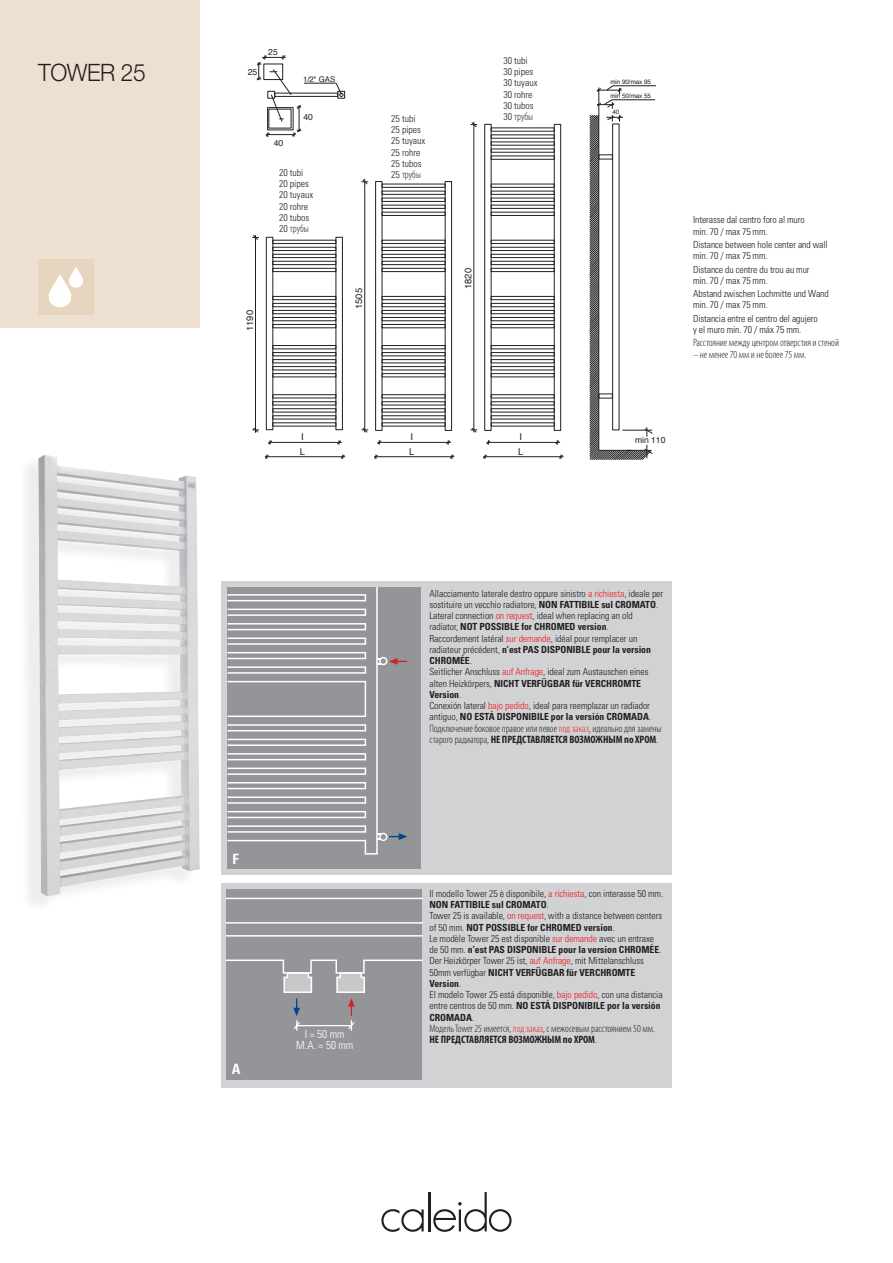
<style>
.page{position:relative;width:893px;height:1263px;background:#fff}
.page>*{position:absolute;margin:0;border:0;box-sizing:border-box;transform-origin:0 0}
.t1{font:300 24px "Helvetica Neue LT Std";letter-spacing:-.02em;color:#231f20;scale:.95 1}
.t2{font:700 condensed 14.25px "Univers LT Std";color:#fff}
.t3{font:300 condensed 11.25px/10.4px "Univers LT Std";color:#fff;text-align:center}
.t4{font:300 condensed 10.8px/11.2px "Myriad Pro";letter-spacing:-.005em;color:#231f20}
.t5{font:300 condensed 9.75px/11.2px "Univers LT Std";letter-spacing:-.005em;color:#231f20}
.t6{font:9.45px "Helvetica";color:#231f20}
.t7{font:8.55px "Helvetica";color:#231f20}
.t8{font:7.8px "Helvetica";color:#231f20}
.t9{font:6.3px "Helvetica";letter-spacing:-.005em;color:#231f20}
.s1{font-family:"Univers LT Std";font-size:9.75px}
.s2{color:#ee1d23}
.s3{font-weight:700}
</style>
<div class="page">
<svg style="left:484px;top:123px;width:78px;height:308px"></svg>
<svg style="left:265px;top:236px;width:78px;height:195px"></svg>
<hr style="left:268px;top:442px;width:74px;height:1px;background:#231f20">
<hr style="left:265px;top:456px;width:80px;height:1px;background:#231f20">
<svg style="left:268px;top:440px;width:4px;height:5px"></svg>
<svg style="left:340px;top:454px;width:5px;height:5px"></svg>
<svg style="left:264px;top:454px;width:5px;height:5px"></svg>
<svg style="left:337px;top:440px;width:4px;height:5px"></svg>
<hr style="left:486px;top:442px;width:74px;height:1px;background:#231f20">
<hr style="left:483px;top:456px;width:80px;height:1px;background:#231f20">
<svg style="left:486px;top:440px;width:5px;height:5px"></svg>
<svg style="left:559px;top:454px;width:4px;height:5px"></svg>
<svg style="left:483px;top:454px;width:4px;height:5px"></svg>
<svg style="left:555px;top:440px;width:5px;height:5px"></svg>
<hr style="left:613px;top:85px;width:43px;height:1px;background:#231f20">
<hr style="left:612px;top:100px;width:43px;height:1px;background:#231f20">
<svg style="left:256px;top:55px;width:90px;height:82px"></svg>
<hr style="left:474px;top:122px;width:1px;height:310px;background:#231f20">
<svg style="left:471px;top:122px;width:6px;height:6px"></svg>
<svg style="left:471px;top:427px;width:6px;height:6px"></svg>
<svg style="left:375px;top:181px;width:77px;height:250px"></svg>
<hr style="left:377px;top:442px;width:74px;height:1px;background:#231f20">
<hr style="left:374px;top:456px;width:80px;height:1px;background:#231f20">
<svg style="left:377px;top:440px;width:5px;height:5px"></svg>
<svg style="left:449px;top:454px;width:5px;height:5px"></svg>
<svg style="left:374px;top:454px;width:4px;height:5px"></svg>
<svg style="left:446px;top:440px;width:4px;height:5px"></svg>
<hr style="left:364px;top:179px;width:1px;height:253px;background:#231f20">
<svg style="left:361px;top:179px;width:7px;height:6px"></svg>
<svg style="left:362px;top:427px;width:6px;height:6px"></svg>
<hr style="left:255px;top:235px;width:1px;height:198px;background:#231f20">
<svg style="left:252px;top:427px;width:7px;height:6px"></svg>
<svg style="left:252px;top:235px;width:7px;height:5px"></svg>
<svg style="left:589px;top:85px;width:64px;height:375px"></svg>
<div style="left:221px;top:581px;width:451px;height:294px;background:#d1d2d4"></div>
<div style="left:221px;top:883px;width:451px;height:204px;background:#d1d2d4"></div>
<img style="left:38px;top:455px;width:162px;height:441px">
<div style="left:227px;top:587px;width:194px;height:281px;background:#939598"></div>
<svg style="left:227px;top:587px;width:180px;height:267px"></svg>
<div style="left:226px;top:890px;width:196px;height:190px;background:#939598"></div>
<svg style="left:226px;top:898px;width:196px;height:25px"></svg>
<svg style="left:226px;top:935px;width:196px;height:96px"></svg>
<svg style="left:381px;top:1209px;width:43px;height:23px"></svg>
<hr style="left:428px;top:1192px;width:2px;height:39px;background:#231f20">
<svg style="left:433px;top:1192px;width:79px;height:40px"></svg>
<div style="left:0;top:0;width:200px;height:327px;background:#eee0d0"></div>
<div style="left:38px;top:259px;width:56px;height:56px;background:#e6d5bf"></div>
<svg style="left:48px;top:267px;width:35px;height:40px"></svg>
<h1 class="t1" style="left:38px;top:58px;width:115px">TOWER 25</h1>
<p class="t7" style="left:248px;top:65px;width:11px">25</p>
<p class="t7" style="left:268px;top:45px;width:11px">25</p>
<p class="t7" style="left:274px;top:137px;width:11px">40</p>
<p class="t8" style="left:303px;top:73px;width:34px">1/2" GAS</p>
<p class="t7" style="left:304px;top:110px;width:11px">40</p>
<p class="t5" style="left:279px;top:167px;width:36px">20 tubi<br>20 pipes<br>20 tuyaux<br>20 rohre<br>20 tubos</p>
<p class="t4" style="left:279px;top:223px;width:31px"><span class="s1">20</span> трубы</p>
<p class="t6" style="left:243px;top:331px;width:22px;rotate:-90deg">1190</p>
<p class="t6" style="left:352px;top:309px;width:22px;rotate:-90deg">1505</p>
<p class="t5" style="left:503px;top:55px;width:36px">30 tubi<br>30 pipes<br>30 tuyaux<br>30 rohre<br>30 tubos</p>
<p class="t5" style="left:391px;top:113px;width:26px">25 tubi</p>
<p class="t4" style="left:503px;top:111px;width:31px"><span class="s1">30</span> трубы</p>
<p class="t5" style="left:391px;top:124px;width:36px">25 pipes<br>25 tuyaux<br>25 rohre<br>25 tubos</p>
<p class="t4" style="left:391px;top:169px;width:31px"><span class="s1">25</span> трубы</p>
<p class="t6" style="left:461px;top:289px;width:22px;rotate:-90deg">1820</p>
<p class="t6" style="left:301px;top:430px;width:4px">I</p>
<p class="t6" style="left:520px;top:430px;width:4px">I</p>
<p class="t6" style="left:410px;top:430px;width:4px">I</p>
<p class="t6" style="left:300px;top:445px;width:7px">L</p>
<p class="t6" style="left:518px;top:445px;width:7px">L</p>
<p class="t6" style="left:409px;top:445px;width:7px">L</p>
<p class="t9" style="left:610px;top:77px;width:42px">min 90/max 95</p>
<p class="t9" style="left:610px;top:91px;width:42px">min 50/max 55</p>
<p class="t9" style="left:612px;top:107px;width:8px">40</p>
<p class="t5" style="left:693px;top:214px;width:113px">Interasse dal centro foro al muro min. 70 / max 75 mm.</p>
<p class="t5" style="left:693px;top:239px;width:136px">Distance between hole center and wall min. 70 / max 75 mm.</p>
<p class="t5" style="left:693px;top:263px;width:118px">Distance du centre du trou au mur min. 70 / max 75 mm.</p>
<p class="t5" style="left:693px;top:288px;width:137px">Abstand zwischen Lochmitte und Wand min. 70 / max 75 mm.</p>
<p class="t5" style="left:693px;top:313px;width:126px">Distancia entre el centro del agujero y el muro min. 70 / máx 75 mm.</p>
<p class="t4" style="left:693px;top:337px;width:147px">Расстояние между центром отверстия и стеной</p>
<p class="t4" style="left:693px;top:349px;width:115px">– не менее 70 мм и не более 75 мм.</p>
<p class="t7" style="left:635px;top:434px;width:32px">min 110</p>
<h2 class="t2" style="left:233px;top:851px;width:8px">F</h2>
<h2 class="t2" style="left:230px;top:1057px;width:10px">A</h2>
<h2 class="t2" style="left:232px;top:1060px;width:10px">A</h2>
<p class="t3" style="left:296px;top:1029px;width:59px">I = 50 mm<br>M.A. = 50 mm</p>
<p class="t5" style="left:429px;top:587px;width:235px">Allacciamento laterale destro oppure sinistro <span class="s2">a richiesta</span>, ideale per sostituire un vecchio radiatore, <span class="s3">NON FATTIBILE sul CROMATO</span>.<br>Lateral connection <span class="s2">on request</span>, ideal when replacing an old radiator, <span class="s3">NOT POSSIBLE for CHROMED version</span>.<br>Raccordement latéral <span class="s2">sur demande</span>, idéal pour remplacer un radiateur précédent, <span class="s3">n’est PAS DISPONIBLE pour la version CHROMÉE</span>.<br>Seitlicher Anschluss <span class="s2">auf Anfrage</span>, ideal zum Austauschen eines alten Heizkörpers, <span class="s3">NICHT VERFÜGBAR für VERCHROMTE Version</span>.<br>Conexión lateral <span class="s2">bajo pedido</span>, ideal para reemplazar un radiador antiguo, <span class="s3">NO ESTÁ DISPONIBILE por la versión CROMADA</span>.</p>
<p class="t4" style="left:429px;top:723px;width:234px">Подключение боковое правое или левое <span class="s2">под заказ</span>, идеально для замены старого радиатора, <span class="s3">НЕ ПРЕДСТАВЛЯЕТСЯ ВОЗМОЖНЫМ по ХРОМ</span>.</p>
<p class="t5" style="left:429px;top:888px;width:235px">Il modello Tower 25 è disponibile, <span class="s2">a richiesta</span>, con interasse 50 mm.<br><span class="s3">NON FATTIBILE sul CROMATO</span>.<br>Tower 25 is available, <span class="s2">on request</span>, with a distance between centers of 50 mm. <span class="s3">NOT POSSIBLE for CHROMED version</span>.<br>Le modèle Tower 25 est disponible <span class="s2">sur demande</span> avec un entraxe de 50 mm. <span class="s3">n’est PAS DISPONIBLE pour la version CHROMÉE</span>.<br>Der Heizkörper Tower 25 ist, <span class="s2">auf Anfrage</span>, mit Mittelanschluss 50mm verfügbar <span class="s3">NICHT VERFÜGBAR für VERCHROMTE Version</span>.<br>El modelo Tower 25 está disponible, <span class="s2">bajo pedido</span>, con una distancia entre centros de 50 mm. <span class="s3">NO ESTÁ DISPONIBILE por la versión CROMADA</span>.</p>
<p class="t4" style="left:429px;top:1023px;width:227px">Модель Tower 25 имеется, <span class="s2">под заказ</span>, с межосевым расстоянием 50 мм.<br><span class="s3">НЕ ПРЕДСТАВЛЯЕТСЯ ВОЗМОЖНЫМ по ХРОМ</span>.</p>
</div>
